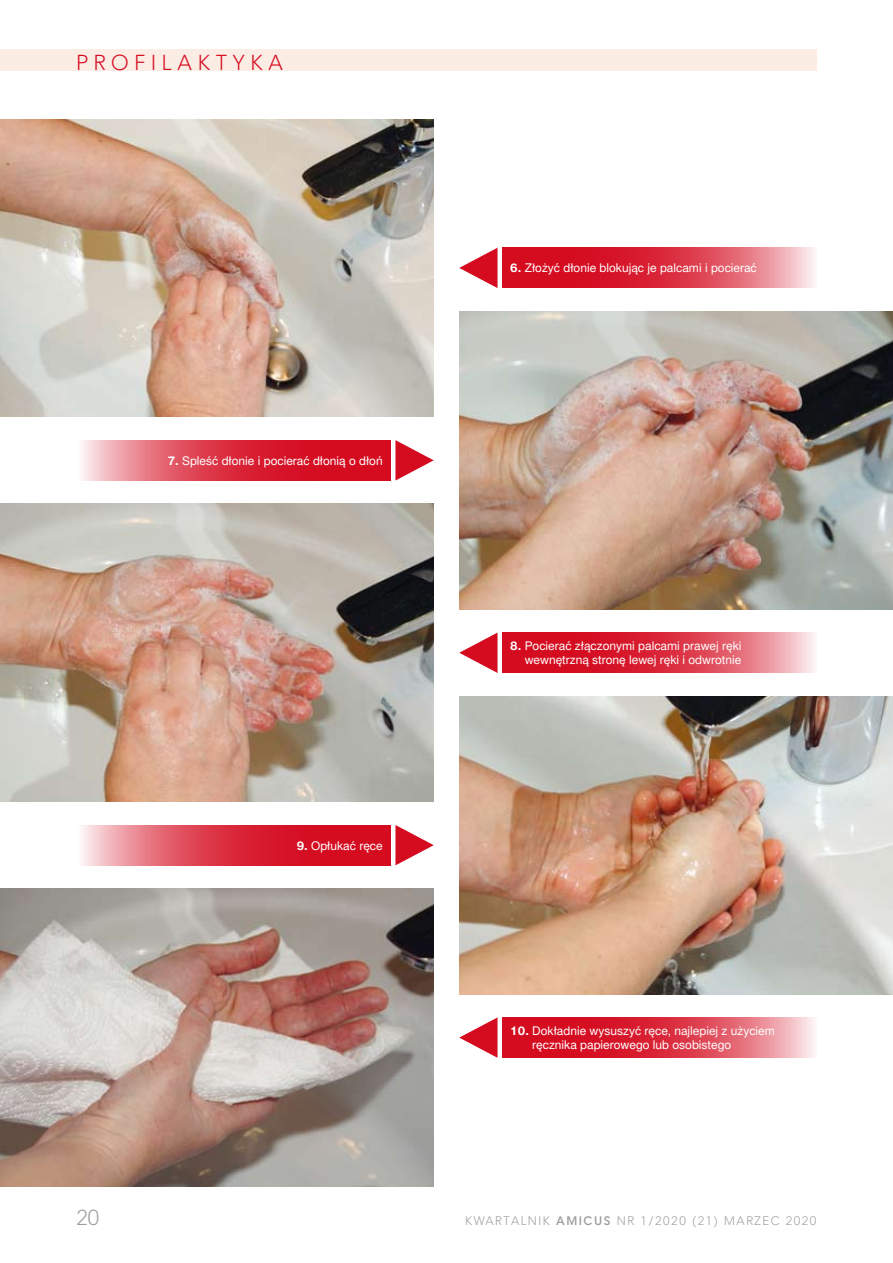
<style>
.page{position:relative;width:893px;height:1263px;background:#fff}
.page>*{position:absolute;margin:0;border:0;box-sizing:border-box;transform-origin:0 0}
.t1{font:21px "Straight EFN";letter-spacing:.28em;color:#d50b1f}
.t2{font:21px "Straight EFN";color:#9c9d9f}
.t3{font:12px/14.4px "Switzer EFN";color:#fff;text-align:right}
.t4{font:12px "Straight EFN";letter-spacing:.13em;color:#9c9d9f}
.t5{font:700 12px "Straight EFN";letter-spacing:.13em;color:#9c9d9f}
.s1{font-weight:700}
.s2{font-weight:400}
</style>
<div class="page">
<div style="left:0;top:49px;width:816px;height:21px;background:#fbece4"></div>
<img style="left:0;top:119px;width:434px;height:298px">
<img style="left:459px;top:311px;width:434px;height:298px">
<img style="left:0;top:504px;width:434px;height:297px">
<img style="left:459px;top:696px;width:434px;height:298px">
<img style="left:0;top:889px;width:434px;height:297px">
<svg style="left:502px;top:248px;width:312px;height:40px;background:#de4251"></svg>
<svg style="left:459px;top:248px;width:38px;height:40px"></svg>
<svg style="left:82px;top:440px;width:309px;height:40px;background:#de4453"></svg>
<svg style="left:395px;top:440px;width:39px;height:40px"></svg>
<svg style="left:502px;top:632px;width:312px;height:41px;background:#de4251"></svg>
<svg style="left:459px;top:633px;width:38px;height:40px"></svg>
<svg style="left:82px;top:825px;width:309px;height:40px;background:#de4453"></svg>
<svg style="left:395px;top:825px;width:39px;height:40px"></svg>
<svg style="left:502px;top:1017px;width:312px;height:41px;background:#de4251"></svg>
<svg style="left:459px;top:1017px;width:38px;height:41px"></svg>
<h1 class="t1" style="left:77px;top:50px;width:208px">PROFILAKTYKA</h1>
<p class="t3" style="left:168px;top:453px;width:217px"><span class="s1">7.</span> Spleść dłonie i pocierać dłonią o dłoń</p>
<p class="t3" style="left:297px;top:838px;width:87px"><span class="s1">9.</span> Opłukać ręce</p>
<p class="t3" style="left:510px;top:261px;width:248px"><span class="s1">6.</span> Złożyć dłonie blokując je palcami i pocierać</p>
<p class="t3" style="left:510px;top:638px;width:233px"><span class="s1">8.</span> Pocierać złączonymi palcami prawej ręki wewnętrzną stronę lewej ręki i odwrotnie</p>
<p class="t3" style="left:532px;top:1023px;width:244px;text-align:left;text-indent:-22px"><span class="s1">10.</span> Dokładnie wysuszyć ręce, najlepiej z użyciem ręcznika papierowego lub osobistego</p>
<h1 class="t2" style="left:77px;top:1205px;width:24px">20</h1>
<p class="t4" style="left:465px;top:1213px;width:18px">KWARTALNI</p>
<p class="t5" style="left:543px;top:1213px;width:83px"><span class="s2">K</span> AMICUS <span class="s2">NR</span></p>
<p class="t4" style="left:640px;top:1213px;width:178px">1/2020 (21) MARZEC 2020</p>
</div>
